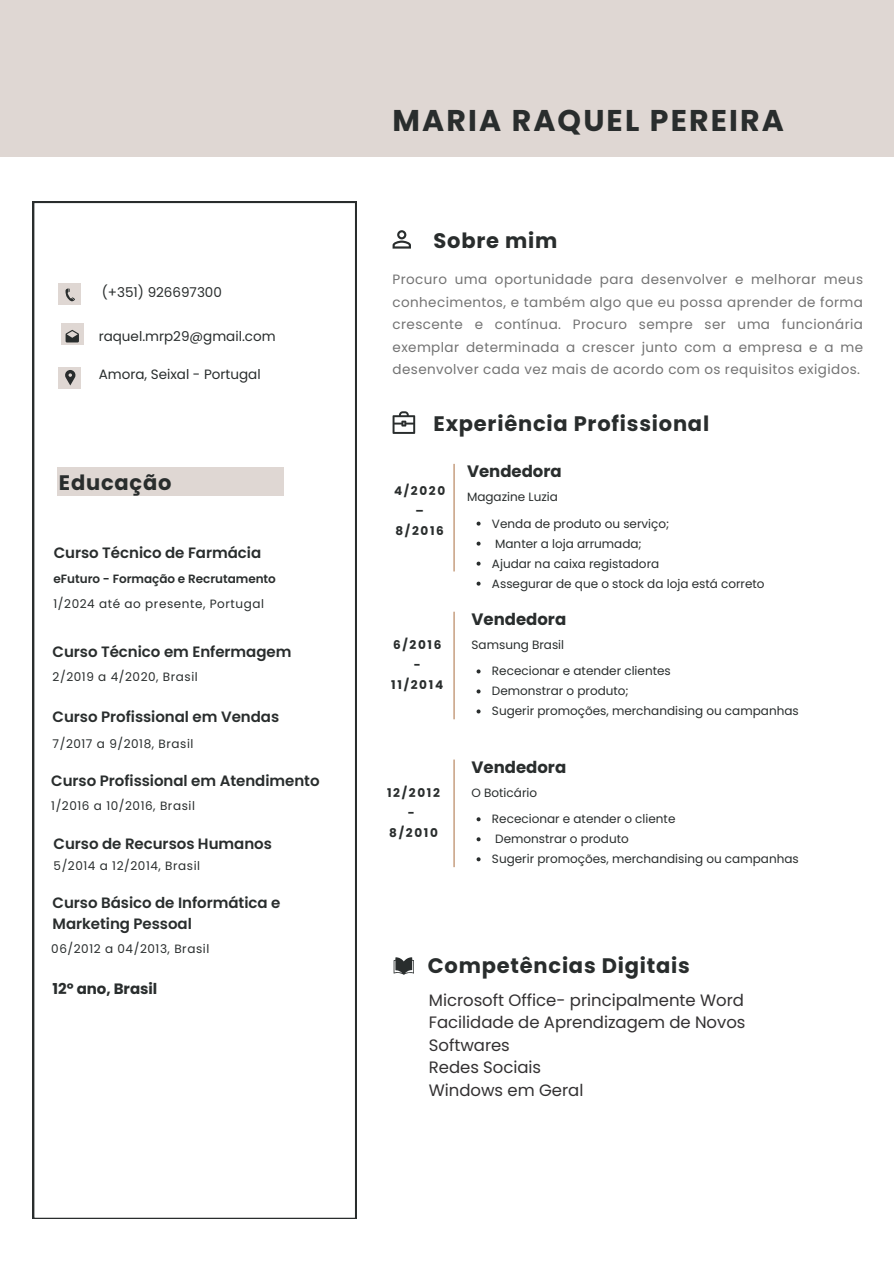
<style>
.page{position:relative;width:894px;height:1264px;background:#fff}
.page>*{position:absolute;margin:0;border:0;box-sizing:border-box;transform-origin:0 0}
.t1{font:700 30px "Poppins";letter-spacing:.07em;color:#292d2d}
.t2{font:700 21px "Poppins";letter-spacing:.035em;color:#292d2d}
.t3{font:16.5px/22.5px "Poppins";color:#333132}
.t4{font:700 16.5px "Poppins";color:#292d2d}
.t5{font:600 15px/20.2px "Poppins";letter-spacing:-.005em;color:#292d2d}
.t6{font:700 15px "Poppins";letter-spacing:-.005em;color:#292d2d}
.t7{font:13.5px/22.5px "Poppins";letter-spacing:.03em;color:#737373;text-align:justify}
.t8{font:13.5px "Poppins";color:#292d2d}
.t9{font:12px "Poppins";color:#292d2d}
.t10{font:12px "Poppins";letter-spacing:.045em;color:#292d2d}
.t11{font:700 12px/20px "Poppins";letter-spacing:.14em;color:#292d2d;text-align:center}
.t12{font:600 12px "Poppins";letter-spacing:-.005em;color:#292d2d}
</style>
<div class="page">
<div style="left:0;top:0;width:893px;height:156px;background:#dfd7d3"></div>
<svg style="left:33px;top:201px;width:323px;height:1017px"></svg>
<div style="left:57px;top:467px;width:226px;height:29px;background:#dfd7d3"></div>
<div style="left:59px;top:367px;width:22px;height:22px;background:#dfd7d3"></div>
<svg style="left:65px;top:370px;width:10px;height:15px"></svg>
<div style="left:59px;top:283px;width:22px;height:22px;background:#dfd7d3"></div>
<svg style="left:65px;top:288px;width:10px;height:13px"></svg>
<div style="left:61px;top:323px;width:22px;height:22px;background:#dfd7d3"></div>
<svg style="left:66px;top:330px;width:13px;height:12px"></svg>
<hr style="left:453px;top:464px;width:1px;height:107px;background:#b37f56">
<svg style="left:476px;top:521px;width:4px;height:4px"></svg>
<svg style="left:476px;top:541px;width:4px;height:4px"></svg>
<svg style="left:476px;top:561px;width:4px;height:4px"></svg>
<svg style="left:476px;top:581px;width:4px;height:4px"></svg>
<hr style="left:453px;top:611px;width:1px;height:108px;background:#b37f56">
<svg style="left:476px;top:669px;width:4px;height:4px"></svg>
<svg style="left:476px;top:689px;width:4px;height:4px"></svg>
<svg style="left:476px;top:709px;width:4px;height:4px"></svg>
<hr style="left:453px;top:759px;width:1px;height:108px;background:#b37f56">
<svg style="left:476px;top:817px;width:4px;height:4px"></svg>
<svg style="left:476px;top:837px;width:4px;height:4px"></svg>
<svg style="left:476px;top:857px;width:4px;height:4px"></svg>
<svg style="left:392px;top:230px;width:18px;height:18px"></svg>
<svg style="left:392px;top:411px;width:23px;height:23px"></svg>
<svg style="left:393px;top:957px;width:20px;height:17px"></svg>
<p class="t8" style="left:102px;top:283px;width:122px">(+351) 926697300</p>
<p class="t8" style="left:99px;top:327px;width:178px">raquel.mrp29@gmail.com</p>
<h5 class="t8" style="left:99px;top:364px;width:163px">Amora, Seixal - Portugal</h5>
<p class="t2" style="left:59px;top:468px;width:114px">Educação</p>
<h5 class="t5" style="left:54px;top:542px;width:209px">Curso Técnico de Farmácia</h5>
<h5 class="t12" style="left:54px;top:570px;width:224px">eFuturo - Formação e Recrutamento</h5>
<h3 class="t10" style="left:54px;top:595px;width:212px">1/2024 até ao presente, Portugal</h3>
<h2 class="t5" style="left:53px;top:641px;width:240px">Curso Técnico em Enfermagem</h2>
<h6 class="t10" style="left:53px;top:668px;width:147px">2/2019 a 4/2020, Brasil</h6>
<h3 class="t5" style="left:53px;top:707px;width:228px">Curso Profissional em Vendas</h3>
<p class="t10" style="left:53px;top:735px;width:142px">7/2017 a 9/2018, Brasil</p>
<p class="t5" style="left:51px;top:770px;width:270px">Curso Profissional em Atendimento</p>
<p class="t10" style="left:51px;top:797px;width:145px">1/2016 a 10/2016, Brasil</p>
<p class="t5" style="left:54px;top:833px;width:220px">Curso de Recursos Humanos</p>
<h6 class="t10" style="left:54px;top:857px;width:148px">5/2014 a 12/2014, Brasil</h6>
<h3 class="t5" style="left:53px;top:893px;width:229px">Curso Básico de Informática e<br>Marketing Pessoal</h3>
<p class="t10" style="left:51px;top:940px;width:159px">06/2012 a 04/2013, Brasil</p>
<p class="t6" style="left:53px;top:977px;width:106px">12º ano, Brasil</p>
<p class="t1" style="left:392px;top:100px;width:392px">MARIA RAQUEL PEREIRA</p>
<h1 class="t2" style="left:433px;top:226px;width:125px">Sobre mim</h1>
<p class="t7" style="left:392px;top:268px;width:472px">Procuro uma oportunidade para desenvolver e melhorar meus conhecimentos, e também algo que eu possa aprender de forma crescente e contínua. Procuro sempre ser uma funcionária exemplar determinada a crescer junto com a empresa e a me desenvolver cada vez mais de acordo com os requisitos exigidos.</p>
<p class="t2" style="left:433px;top:409px;width:277px">Experiência Profissional</p>
<h3 class="t11" style="left:394px;top:481px;width:53px">4/2020 –<br>8/2016</h3>
<h3 class="t11" style="left:391px;top:635px;width:53px">6/2016 -<br>11/2014</h3>
<p class="t11" style="left:387px;top:782px;width:54px">12/2012 -</p>
<h2 class="t11" style="left:389px;top:822px;width:50px">8/2010</h2>
<p class="t4" style="left:467px;top:459px;width:96px">Vendedora</p>
<p class="t9" style="left:467px;top:488px;width:92px">Magazine Luzia</p>
<h3 class="t9" style="left:492px;top:515px;width:179px">Venda de produto ou serviço;</h3>
<p class="t9" style="left:495px;top:535px;width:148px">Manter a loja arrumada;</p>
<h3 class="t9" style="left:492px;top:555px;width:169px">Ajudar na caixa registadora</h3>
<p class="t9" style="left:492px;top:575px;width:274px">Assegurar de que o stock da loja está correto</p>
<p class="t4" style="left:471px;top:607px;width:96px">Vendedora</p>
<h3 class="t9" style="left:471px;top:636px;width:94px">Samsung Brasil</h3>
<p class="t9" style="left:492px;top:663px;width:180px">Rececionar e atender clientes</p>
<h2 class="t9" style="left:492px;top:683px;width:138px">Demonstrar o produto;</h2>
<h5 class="t9" style="left:492px;top:703px;width:308px">Sugerir promoções, merchandising ou campanhas</h5>
<p class="t4" style="left:471px;top:755px;width:96px">Vendedora</p>
<p class="t9" style="left:471px;top:784px;width:67px">O Boticário</p>
<h3 class="t9" style="left:492px;top:810px;width:185px">Rececionar e atender o cliente</h3>
<p class="t9" style="left:495px;top:830px;width:135px">Demonstrar o produto</p>
<p class="t9" style="left:492px;top:850px;width:308px">Sugerir promoções, merchandising ou campanhas</p>
<h3 class="t2" style="left:427px;top:950px;width:263px">Competências Digitais</h3>
<p class="t3" style="left:428px;top:988px;width:318px">Microsoft Office- principalmente Word<br>Facilidade de Aprendizagem de Novos<br>Softwares<br>Redes Sociais<br>Windows em Geral</p>
</div>
